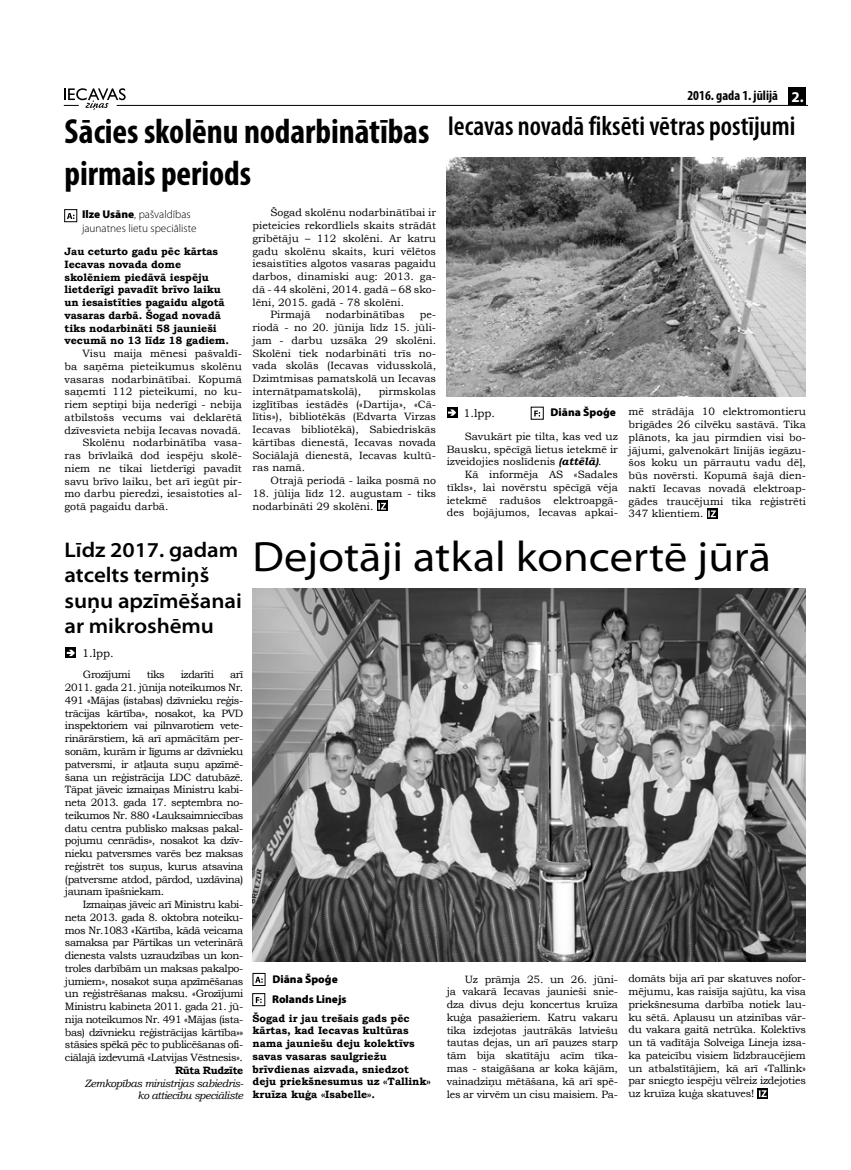
<style>
.page{position:relative;width:851px;height:1170px;background:#fff}
.page>*{position:absolute;margin:0;border:0;box-sizing:border-box;transform-origin:0 0}
.t1{font:semi-expanded 42.5px "Myriad Pro";color:#000}
.t2{font:700 condensed 35px/42px "Myriad Pro";color:#000}
.t3{font:600 condensed 27.5px "Myriad Pro";color:#000}
.t4{font:600 semi-expanded 21.25px/25.5px "Myriad Pro";color:#000}
.t5{font:700 condensed 13.75px "Myriad Pro";color:#000}
.t6{font:300 11.25px/13.5px "Myriad Pro";color:#000}
.t7{font:900 11.25px/20.1px "Myriad Pro";color:#000}
.t8{font:11.25px "Bookman Old Style";color:#000}
.t9{font:10.62px/12.8px "Bookman Old Style";color:#000;text-align:justify}
.t10{font:700 10.62px/12.8px "Bookman Old Style";letter-spacing:-.005em;color:#000}
.t11{font:italic 10.62px/12.8px "Bookman Old Style";letter-spacing:-.04em;color:#000;text-align:right}
.t12{font:10.62px "Bookman Old Style";letter-spacing:-.04em;color:#000}
.t13{font:700 10.62px "Bookman Old Style";letter-spacing:-.04em;color:#000}
.s1{font-stretch:normal;font-size:15px;color:#fff}
.s2{font-weight:900}
.s3{font-weight:700;font-style:italic}
</style>
<div class="page">
<hr style="left:117px;top:105px;width:689px;height:1px;background:#000">
<svg style="left:64px;top:88px;width:62px;height:22px"></svg>
<div style="left:788px;top:87px;width:18px;height:18px;background:#000"></div>
<div style="left:446px;top:407px;width:11px;height:10px;background:#000"></div>
<svg style="left:448px;top:409px;width:8px;height:7px"></svg>
<svg style="left:66px;top:647px;width:10px;height:11px"></svg>
<svg style="left:67px;top:649px;width:8px;height:7px"></svg>
<svg style="left:534px;top:410px;width:6px;height:6px"></svg>
<svg style="left:377px;top:500px;width:10px;height:11px"></svg>
<svg style="left:378px;top:503px;width:8px;height:6px"></svg>
<svg style="left:452px;top:104px;width:343px;height:2px"></svg>
<svg style="left:707px;top:508px;width:10px;height:11px"></svg>
<svg style="left:708px;top:510px;width:7px;height:7px"></svg>
<img style="left:252px;top:588px;width:553px;height:373px">
<img style="left:446px;top:157px;width:359px;height:240px">
<svg style="left:757px;top:1088px;width:11px;height:10px"></svg>
<svg style="left:758px;top:1090px;width:8px;height:6px"></svg>
<svg style="left:67px;top:213px;width:7px;height:6px"></svg>
<div style="left:64px;top:209px;width:13px;height:13px;border:1px solid #000"></div>
<svg style="left:255px;top:976px;width:8px;height:6px"></svg>
<svg style="left:256px;top:997px;width:6px;height:5px"></svg>
<div style="left:252px;top:993px;width:13px;height:12px;border:1px solid #000"></div>
<p class="t5" style="left:687px;top:87px;width:118px">2016. gada 1. jūlijā <span class="s1">2.</span></p>
<h2 class="t2" style="left:64px;top:110px;width:366px">Sācies skolēnu nodarbinātības pirmais periods</h2>
<h3 class="t3" style="left:447px;top:111px;width:349px">Iecavas novadā fiksēti vētras postījumi</h3>
<p class="t6" style="left:82px;top:208px;width:116px"><span class="s2">Ilze Usāne</span>, pašvaldības jaunatnes lietu speciāliste</p>
<p class="t10" style="left:64px;top:245px;width:166px">Jau ceturto gadu pēc kārtas<br>Iecavas novada dome skolēniem piedāvā iespēju lietderīgi pavadīt brīvo laiku un iesaistīties pagaidu algotā vasaras darbā. Šogad novadā tiks nodarbināti 58 jaunieši vecumā no 13 līdz 18 gadiem.</p>
<p class="t9" style="left:82px;top:347px;width:161px">Visu maija mēnesi pašvaldī-</p>
<p class="t9" style="left:64px;top:360px;width:179px">ba saņēma pieteikumus skolēnu</p>
<p class="t9" style="left:64px;top:372px;width:179px">vasaras nodarbinātībai. Kopumā</p>
<p class="t9" style="left:64px;top:385px;width:179px">saņemti 112 pieteikumi, no ku-</p>
<p class="t9" style="left:64px;top:398px;width:179px">riem septiņi bija nederīgi - nebija</p>
<p class="t9" style="left:64px;top:411px;width:179px">atbilstošs vecums vai deklarētā</p>
<p class="t9" style="left:64px;top:423px;width:178px">dzīvesvieta nebija Iecavas novadā.</p>
<p class="t9" style="left:82px;top:436px;width:161px">Skolēnu nodarbinātība vasa-</p>
<p class="t9" style="left:64px;top:449px;width:179px">ras brīvlaikā dod iespēju skolē-</p>
<p class="t9" style="left:64px;top:462px;width:179px">niem ne tikai lietderīgi pavadīt</p>
<p class="t9" style="left:64px;top:474px;width:179px">savu brīvo laiku, bet arī iegūt pir-</p>
<p class="t9" style="left:64px;top:487px;width:179px">mo darbu pieredzi, iesaistoties al-</p>
<p class="t9" style="left:64px;top:500px;width:105px">gotā pagaidu darbā.</p>
<h3 class="t4" style="left:64px;top:537px;width:179px">Līdz 2017. gadam atcelts termiņš suņu apzīmēšanai ar mikroshēmu</h3>
<p class="t8" style="left:82px;top:645px;width:33px">1.lpp.</p>
<p class="t9" style="left:270px;top:206px;width:167px">Šogad skolēnu nodarbinātībai ir</p>
<p class="t9" style="left:252px;top:219px;width:185px">pieteicies rekordliels skaits strādāt</p>
<p class="t9" style="left:252px;top:232px;width:185px">gribētāju – 112 skolēni. Ar katru</p>
<p class="t9" style="left:252px;top:244px;width:185px">gadu skolēnu skaits, kuri vēlētos</p>
<p class="t9" style="left:252px;top:257px;width:185px">iesaistīties algotos vasaras pagaidu</p>
<p class="t9" style="left:252px;top:270px;width:185px">darbos, dinamiski aug: 2013. ga-</p>
<p class="t9" style="left:252px;top:283px;width:185px">dā - 44 skolēni, 2014. gadā – 68 sko-</p>
<p class="t9" style="left:252px;top:295px;width:153px">lēni, 2015. gadā - 78 skolēni.</p>
<p class="t9" style="left:270px;top:308px;width:41px">Pirmajā</p>
<p class="t9" style="left:325px;top:308px;width:80px">nodarbinātības</p>
<p class="t9" style="left:252px;top:308px;width:185px;text-indent:167px">pe&shy;riodā - no 20. jūnija līdz 15. jūli&shy;jam - darbu uzsāka 29 skolēni.<br>Skolēni tiek nodarbināti trīs no&shy;vada skolās (Iecavas vidusskolā, Dzimtmisas pamatskolā un Iecavas internātpamatskolā),</p>
<p class="t9" style="left:252px;top:385px;width:185px;text-indent:126px">pirmskolas izglītības iestādēs («Dartija», «Cā&shy;lītis»), bibliotēkās (Edvarta Virzas Iecavas bibliotēkā), Sabiedriskās kārtības dienestā, Iecavas novada Sociālajā dienestā, Iecavas kultū&shy;ras namā.</p>
<p class="t9" style="left:270px;top:474px;width:167px">Otrajā periodā - laika posmā no</p>
<p class="t9" style="left:252px;top:487px;width:185px">18. jūlija līdz 12. augustam - tiks nodarbināti 29 skolēni.</p>
<p class="t8" style="left:463px;top:405px;width:33px">1.lpp.</p>
<p class="t7" style="left:550px;top:402px;width:67px">Diāna Špoģe</p>
<p class="t9" style="left:446px;top:430px;width:173px;text-indent:18px">Savukārt pie tilta, kas ved uz Bausku, spēcīgā lietus ietekmē ir izveidojies noslīdenis <span class="s3">(attēlā)</span>.</p>
<p class="t9" style="left:446px;top:468px;width:173px;text-indent:18px">Kā informēja AS «Sadales tīkls», lai novērstu spēcīgā vēja ietekmē radušos elektroapgā&shy;des bojājumos, Iecavas apkai-</p>
<p class="t9" style="left:628px;top:405px;width:179px">mē strādāja 10 elektromontieru brigādes 26 cilvēku sastāvā. Tika plānots, ka jau pirmdien visi bo&shy;jājumi, galvenokārt līnijās iegāzu&shy;šos koku un pārrautu vadu dēļ, būs novērsti. Kopumā šajā dien&shy;naktī Iecavas novadā elektroap&shy;gādes traucējumi tika reģistrēti 347 klientiem.</p>
<h1 class="t1" style="left:252px;top:533px;width:520px">Dejotāji atkal koncertē jūrā</h1>
<p class="t12" style="left:83px;top:667px;width:49px">Grozījumi</p>
<p class="t9" style="left:147px;top:668px;width:20px">tiks</p>
<p class="t12" style="left:181px;top:667px;width:35px">izdarīti</p>
<p class="t9" style="left:65px;top:668px;width:180px;text-indent:165px">arī 2011. gada 21. jūnija noteikumos Nr.<br>491 «Mājas (istabas) dzīvnieku reģis&shy;trācijas kārtība», nosakot, ka PVD inspektoriem vai pilnvarotiem vete&shy;rinārārstiem, kā arī apmācītām per&shy;sonām, kurām ir līgums ar dzīvnieku patversmi, ir atļauta suņu apzīmē&shy;šana un reģistrācija LDC datubāzē.<br>Tāpat jāveic izmaiņas Ministru kabi&shy;neta 2013. gada 17. septembra no&shy;teikumos Nr. 880 «Lauksaimniecības datu centra publisko maksas pakal&shy;pojumu cenrādis», nosakot ka dzīv&shy;nieku patversmes varēs bez maksas reģistrēt tos suņus, kurus atsavina (patversme atdod, pārdod, uzdāvina) jaunam īpašniekam.</p>
<p class="t9" style="left:65px;top:898px;width:180px;text-indent:18px">Izmaiņas jāveic arī Ministru kabi&shy;neta 2013. gada 8. oktobra noteiku&shy;mos Nr.1083 «Kārtība, kādā veicama samaksa par Pārtikas un veterinārā dienesta valsts uzraudzības un kon&shy;troles darbībām un maksas pakalpo&shy;jumiem», nosakot suņa apzīmēšanas un reģistrēšanas maksu. «Grozījumi Ministru kabineta 2011. gada 21. jū&shy;nija noteikumos Nr. 491 «Mājas (ista&shy;bas) dzīvnieku reģistrācijas kārtība»» stāsies spēkā pēc to publicēšanas ofi&shy;ciālajā izdevumā «Latvijas Vēstnesis».</p>
<p class="t13" style="left:175px;top:1062px;width:70px">Rūta Rudzīte</p>
<p class="t11" style="left:85px;top:1076px;width:160px">Zemkopības ministrijas sabiedris&shy;ko attiecību speciāliste</p>
<p class="t7" style="left:272px;top:968px;width:76px">Diāna Špoģe<br>Rolands Linejs</p>
<p class="t10" style="left:252px;top:1011px;width:180px">Šogad ir jau trešais gads pēc kārtas, kad Iecavas kultūras nama jauniešu deju kolektīvs savas vasaras saulgriežu brīvdienas aizvada, sniedzot deju priekšnesumus uz «Tallink» kruīza kuģa «Isabelle».</p>
<p class="t9" style="left:446px;top:972px;width:173px;text-indent:18px">Uz prāmja 25. un 26. jūni&shy;ja vakarā Iecavas jaunieši snie&shy;dza divus deju koncertus kruīza kuģa pasažieriem. Katru vakaru tika izdejotas jautrākās latviešu tautas dejas, un arī pauzes starp tām bija skatītāju acīm tīka&shy;mas - staigāšana ar koka kājām, vainadziņu mētāšana, kā arī spē&shy;les ar virvēm un cisu maisiem. Pa-</p>
<p class="t9" style="left:628px;top:972px;width:179px">domāts bija arī par skatuves nofor&shy;mējumu, kas raisīja sajūtu, ka visa priekšnesuma darbība notiek lau&shy;ku sētā. Aplausu un atzinības vār&shy;du vakara gaitā netrūka. Kolektīvs un tā vadītāja Solveiga Lineja izsa&shy;ka pateicību visiem līdzbraucējiem un atbalstītājiem, kā arī «Tallink» par sniegto iespēju vēlreiz izdejoties uz kruīza kuģa skatuves!</p>
</div>
